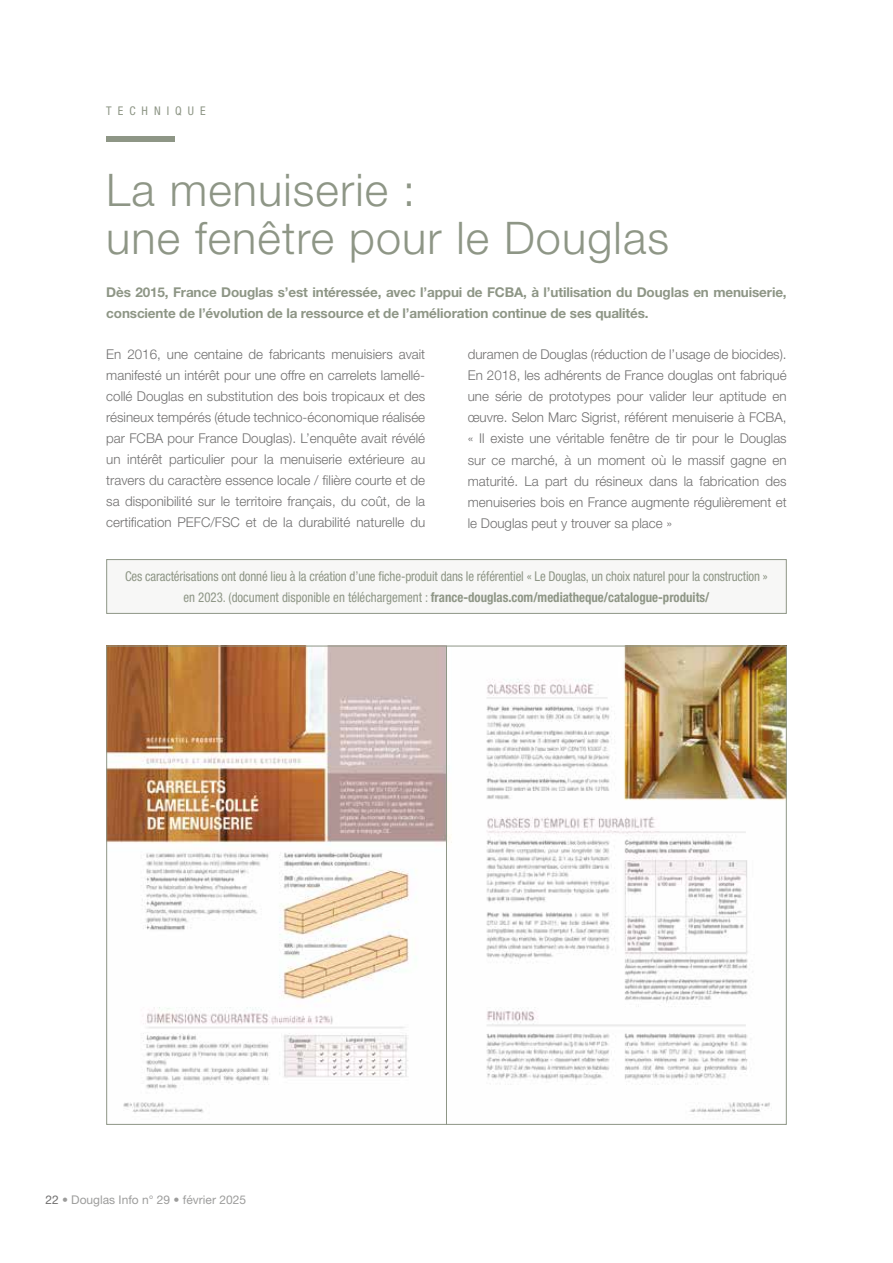
<style>
.page{position:relative;width:893px;height:1263px;background:#fff}
.page>*{position:absolute;margin:0;border:0;box-sizing:border-box;transform-origin:0 0}
.t1{font:300 45px/48px "Helvetica Neue LT Std";letter-spacing:.025em;color:#8e9686}
.t2{font:300 13.5px/21px "Helvetica Neue LT Std";color:#706f6f;text-align:justify}
.t3{font:condensed 13.5px/21px "Helvetica Neue LT Std";letter-spacing:-.01em;color:#8e9686;text-align:center;scale:.95 1}
.t4{font:700 13.5px/21px "Helvetica Neue LT Std";letter-spacing:-.01em;color:#8e9686}
.t5{font:12px "Helvetica Neue LT Std";color:#9d9d9c}
.t6{font:condensed 12px "Helvetica Neue LT Std";letter-spacing:.5em;color:#8e9686}
.s1{font-weight:700}
.s2{color:#706f6f}
</style>
<div class="page">
<div style="left:106px;top:136px;width:68px;height:6px;background:#8e9686"></div>
<div style="left:106px;top:559px;width:681px;height:55px;background:#f7f7f6;border:1px solid #8e9686"></div>
<img style="left:108px;top:648px;width:677px;height:466px">
<hr style="left:446px;top:646px;width:1px;height:479px;background:#8e9686">
<p class="t6" style="left:106px;top:104px;width:101px">TECHNIQUE</p>
<h1 class="t1" style="left:106px;top:165px;width:564px">La menuiserie :<br>une fenêtre pour le Douglas</h1>
<p class="t4" style="left:106px;top:281px;width:682px">Dès 2015, France Douglas s’est intéressée, avec l’appui de FCBA, à l’utilisation du Douglas en menuiserie, consciente de l’évolution de la ressource et de l’amélioration continue de ses qualités.</p>
<p class="t2" style="left:106px;top:344px;width:320px">En 2016, une centaine de fabricants menuisiers avait manifesté un intérêt pour une offre en carrelets lamellé&shy;collé Douglas en substitution des bois tropicaux et des résineux tempérés (étude technico-économique réalisée par FCBA pour France Douglas). L’enquête avait révélé un intérêt particulier pour la menuiserie extérieure au travers du caractère essence locale / filière courte et de sa disponibilité sur le territoire français, du coût, de la certification PEFC/FSC et de la durabilité naturelle du</p>
<p class="t2" style="left:468px;top:344px;width:320px">duramen de Douglas (réduction de l’usage de biocides).<br>En 2018, les adhérents de France douglas ont fabriqué une série de prototypes pour valider leur aptitude en œuvre. Selon Marc Sigrist, référent menuiserie à FCBA, « Il existe une véritable fenêtre de tir pour le Douglas sur ce marché, à un moment où le massif gagne en maturité. La part du résineux dans la fabrication des menuiseries bois en France augmente régulièrement et le Douglas peut y trouver sa place »</p>
<p class="t3" style="left:125px;top:565px;width:678px">Ces caractérisations ont donné lieu à la création d’une fiche-produit dans le référentiel « Le Douglas, un choix naturel pour la construction » en 2023. (document disponible en téléchargement : <span class="s1">france-douglas.com/mediatheque/catalogue-produits/</span></p>
<p class="t5" style="left:45px;top:1192px;width:202px"><span class="s2">22</span> • Douglas Info n° 29 • février 2025</p>
</div>
